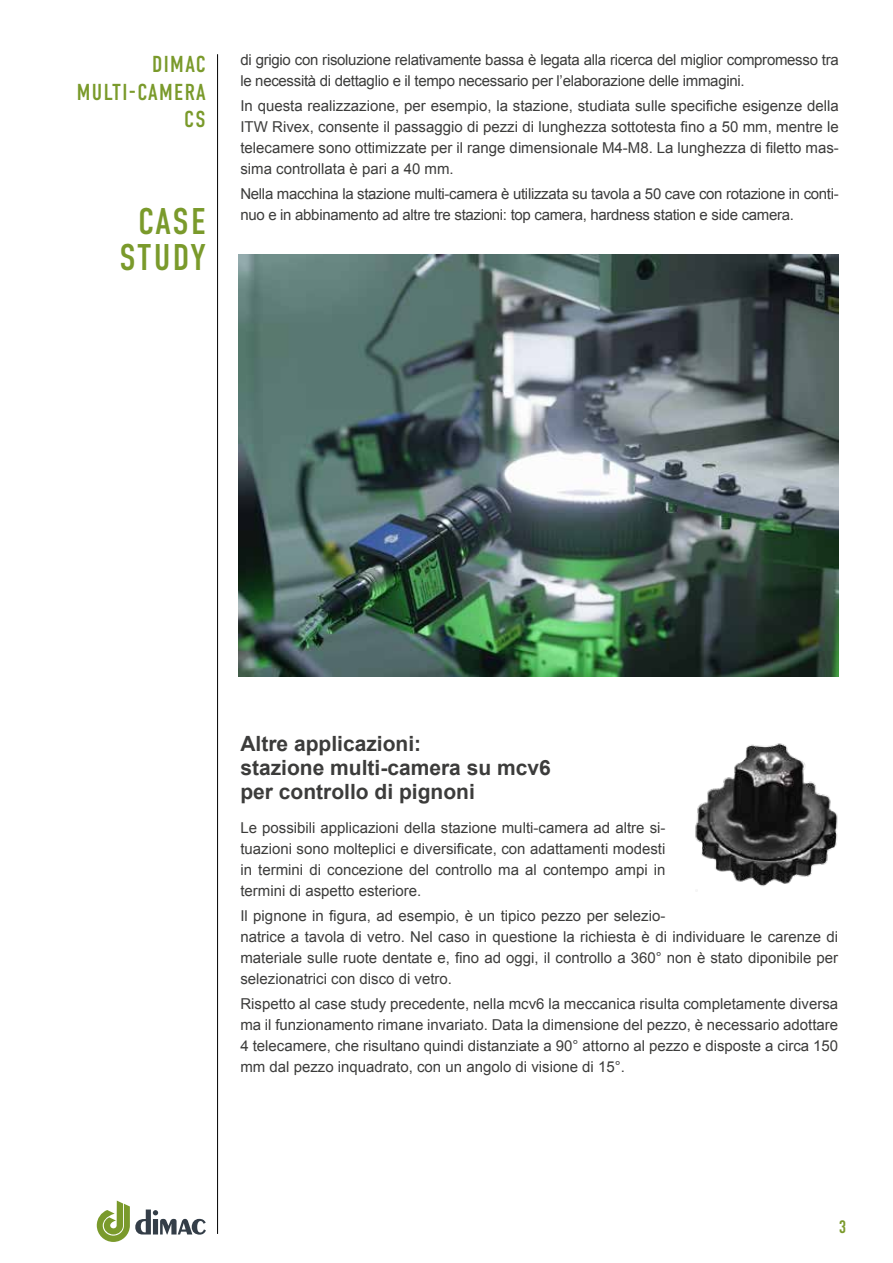
<style>
.page{position:relative;width:893px;height:1263px;background:#fff}
.page>*{position:absolute;margin:0;border:0;box-sizing:border-box;transform-origin:0 0}
.t1{font:37.2px/36.6px "DIN Condensed";letter-spacing:.045em;color:#7a9a2b;text-align:center}
.t2{font:23.1px/27.8px "DIN Condensed";letter-spacing:.06em;color:#7a9a2b;text-align:right}
.t3{font:700 21px/24px "Arial";color:#3c3c3b}
.t4{font:18px "DIN Condensed";color:#7a9a2b}
.t5{font:15px/21px "Arial";color:#3c3c3b;text-align:justify}
.t6{font:15px/21px "Arial";letter-spacing:-.02em;color:#3c3c3b}
</style>
<div class="page">
<hr style="left:217px;top:54px;width:1px;height:1180px;background:#000">
<svg style="left:97px;top:1200px;width:109px;height:42px"></svg>
<img style="left:695px;top:743px;width:143px;height:143px">
<img style="left:239px;top:254px;width:599px;height:423px">
<h2 class="t2" style="left:77px;top:51px;width:130px">DIMAC<br>MULTI-CAMERA<br>CS</h2>
<h1 class="t1" style="left:119px;top:203px;width:88px">CASE<br>STUDY</h1>
<p class="t6" style="left:240px;top:49px;width:600px">di grigio con risoluzione relativamente bassa è legata alla ricerca del miglior compromesso tra le necessità di dettaglio e il tempo necessario per l’elaborazione delle immagini.</p>
<p class="t5" style="left:240px;top:96px;width:600px">In questa realizzazione, per esempio, la stazione, studiata sulle specifiche esigenze della ITW Rivex, consente il passaggio di pezzi di lunghezza sottotesta fino a 50 mm, mentre le telecamere sono ottimizzate per il range dimensionale M4-M8. La lunghezza di filetto mas&shy;sima controllata è pari a 40 mm.</p>
<p class="t6" style="left:240px;top:184px;width:600px">Nella macchina la stazione multi-camera è utilizzata su tavola a 50 cave con rotazione in conti&shy;nuo e in abbinamento ad altre tre stazioni: top camera, hardness station e side camera.</p>
<h3 class="t3" style="left:240px;top:732px;width:312px">Altre applicazioni:<br>stazione multi-camera su mcv6 per controllo di pignoni</h3>
<p class="t5" style="left:240px;top:817px;width:427px">Le possibili applicazioni della stazione multi-camera ad altre si&shy;tuazioni sono molteplici e diversificate, con adattamenti modesti in termini di concezione del controllo ma al contempo ampi in termini di aspetto esteriore.</p>
<p class="t5" style="left:240px;top:905px;width:599px;text-align:left">Il pignone in figura, ad esempio, è un tipico pezzo per selezio-<br>natrice a tavola di vetro. Nel caso in questione la richiesta è di individuare le carenze di materiale sulle ruote dentate e, fino ad oggi, il controllo a 360° non è stato diponibile per selezionatrici con disco di vetro.</p>
<p class="t5" style="left:240px;top:994px;width:599px">Rispetto al case study precedente, nella mcv6 la meccanica risulta completamente diversa ma il funzionamento rimane invariato. Data la dimensione del pezzo, è necessario adottare 4 telecamere, che risultano quindi distanziate a 90° attorno al pezzo e disposte a circa 150 mm dal pezzo inquadrato, con un angolo di visione di 15°.</p>
<p class="t4" style="left:839px;top:1217px;width:9px">3</p>
</div>
